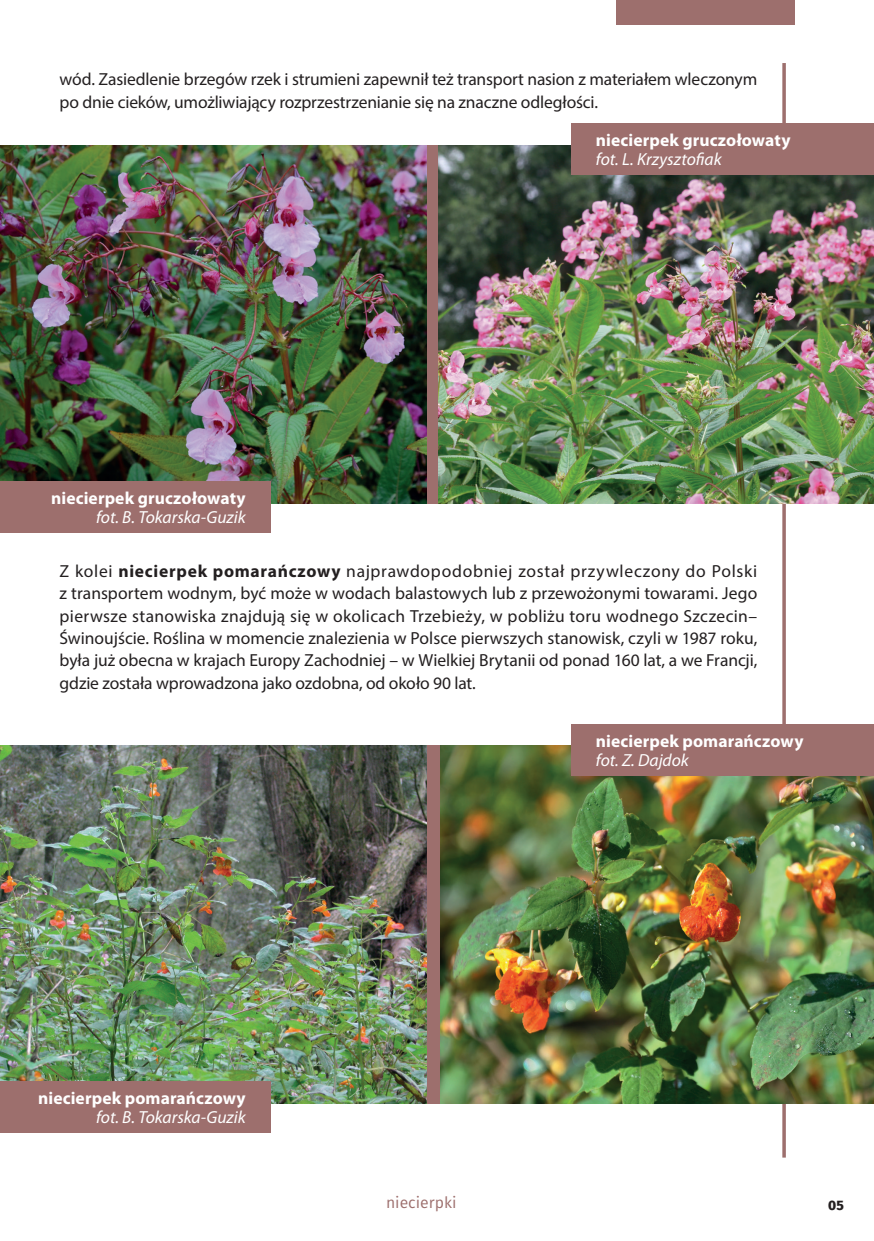
<style>
.page{position:relative;width:874px;height:1241px;background:#fff}
.page>*{position:absolute;margin:0;border:0;box-sizing:border-box;transform-origin:0 0}
.t1{font:17.5px/22.4px "Myriad Pro";letter-spacing:-.01em;color:#231f20}
.t2{font:700 17.5px "Myriad Pro";letter-spacing:.005em;color:#fff}
.t3{font:italic 17.5px "Myriad Pro";letter-spacing:-.005em;color:#fff}
.t4{font:15.75px "Fira Sans";color:#9d6f6d}
.t5{font:800 13.65px "Fira Sans";color:#231f20}
.s1{font-weight:700}
</style>
<div class="page">
<div style="left:615px;top:0;width:179px;height:25px;background:#9d6f6d"></div>
<hr style="left:782px;top:63px;width:3px;height:1094px;background:#9d6f6d">
<div style="left:427px;top:745px;width:446px;height:358px;background:#9d6f6d"></div>
<img style="left:440px;top:745px;width:433px;height:358px">
<img style="left:0;top:745px;width:426px;height:358px">
<div style="left:570px;top:724px;width:303px;height:51px;background:#9d6f6d"></div>
<div style="left:0;top:1081px;width:270px;height:51px;background:#9d6f6d"></div>
<div style="left:427px;top:145px;width:446px;height:358px;background:#9d6f6d"></div>
<img style="left:438px;top:145px;width:435px;height:358px">
<img style="left:0;top:145px;width:426px;height:358px">
<div style="left:570px;top:124px;width:303px;height:51px;background:#9d6f6d"></div>
<div style="left:0;top:481px;width:270px;height:51px;background:#9d6f6d"></div>
<p class="t1" style="left:60px;top:68px;width:698px">wód. Zasiedlenie brzegów rzek i strumieni zapewnił też transport nasion z materiałem wleczonym po dnie cieków, umożliwiający rozprzestrzenianie się na znaczne odległości.</p>
<p class="t2" style="left:51px;top:486px;width:196px">niecierpek gruczołowaty</p>
<p class="t3" style="left:96px;top:506px;width:151px">fot. B. Tokarska-Guzik</p>
<p class="t2" style="left:595px;top:129px;width:196px">niecierpek gruczołowaty</p>
<p class="t3" style="left:595px;top:149px;width:127px">fot. L. Krzysztofiak</p>
<p class="t1" style="left:60px;top:559px;width:699px;text-align:justify">Z kolei <span class="s1">niecierpek pomarańczowy</span> najprawdopodobniej został przywleczony do Polski z transportem wodnym, być może w wodach balastowych lub z przewożonymi towarami. Jego pierwsze stanowiska znajdują się w okolicach Trzebieży, w pobliżu toru wodnego Szczecin– Świnoujście. Roślina w momencie znalezienia w Polsce pierwszych stanowisk, czyli w 1987 roku, była już obecna w krajach Europy Zachodniej – w Wielkiej Brytanii od ponad 160 lat, a we Francji, gdzie została wprowadzona jako ozdobna, od około 90 lat.</p>
<p class="t2" style="left:38px;top:1086px;width:209px">niecierpek pomarańczowy</p>
<p class="t3" style="left:96px;top:1106px;width:151px">fot. B. Tokarska-Guzik</p>
<p class="t2" style="left:595px;top:729px;width:209px">niecierpek pomarańczowy</p>
<p class="t3" style="left:595px;top:749px;width:94px">fot. Z. Dajdok</p>
<p class="t4" style="left:386px;top:1190px;width:72px">niecierpki</p>
<p class="t5" style="left:827px;top:1193px;width:17px">05</p>
</div>
